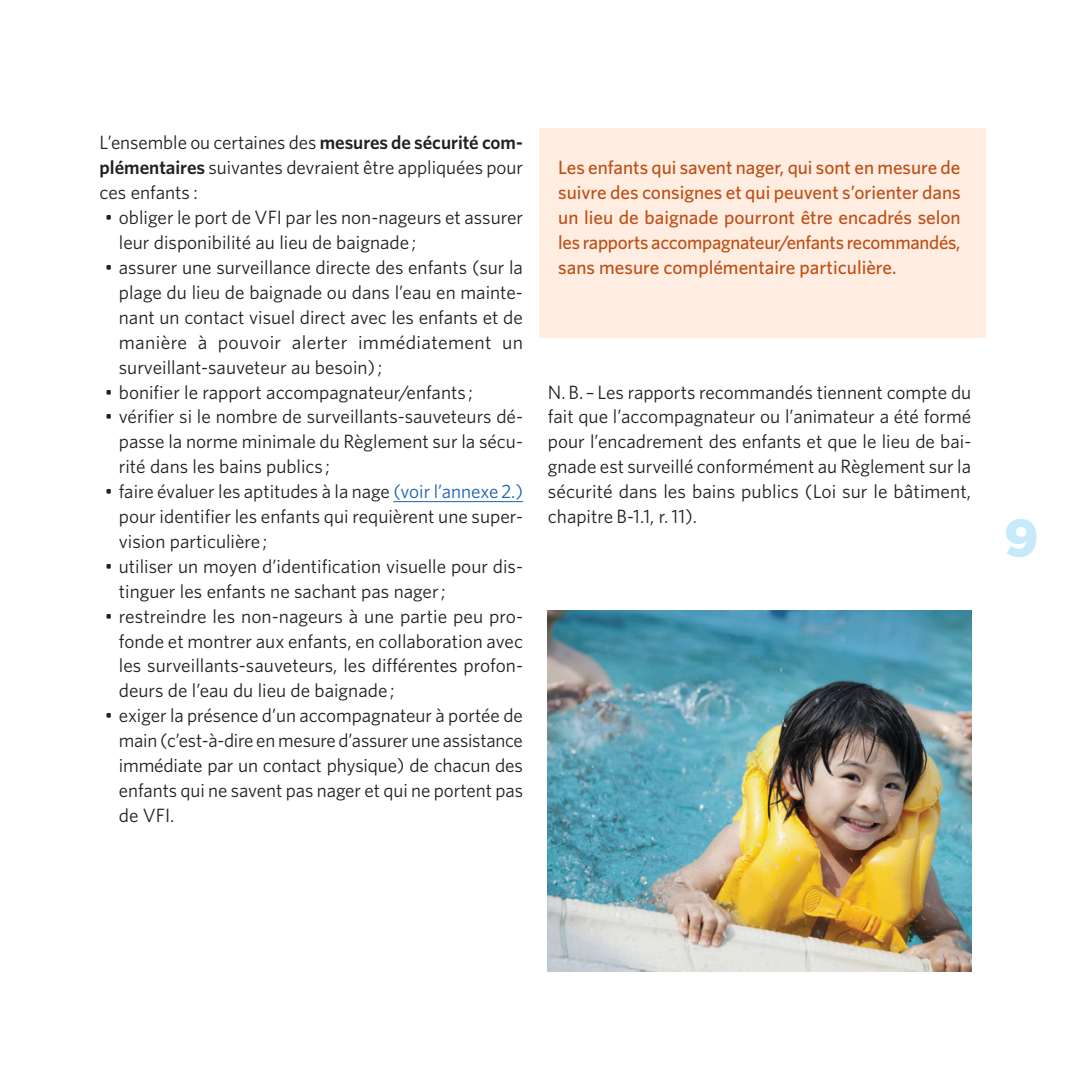
<style>
.page{position:relative;width:1071px;height:1071px;background:#fff}
.page>*{position:absolute;margin:0;border:0;box-sizing:border-box;transform-origin:0 0}
.t1{font:900 52.5px "Gotham";color:#c6eafa}
.t2{font:19.25px/24.8px "Whitney";color:#231f20;text-align:justify}
.t3{font:500 19.25px/24.8px "Whitney";color:#be4e16;text-align:justify}
.s1{font-weight:600}
.s2{color:#1b62af}
</style>
<div class="page">
<hr style="left:393px;top:501px;width:130px;height:1px;background:#1b62af">
<div style="left:539px;top:129px;width:446px;height:209px;background:#feede0"></div>
<img style="left:548px;top:611px;width:423px;height:360px">
<p class="t2" style="left:100px;top:130px;width:425px">L’ensemble ou certaines des <span class="s1">mesures de sécurité com&shy;plémentaires</span> suivantes devraient être appliquées pour ces enfants :</p>
<p class="t2" style="left:119px;top:205px;width:406px;text-indent:-14px">• obliger le port de VFI par les non-nageurs et assurer leur disponibilité au lieu de baignade ;</p>
<p class="t2" style="left:119px;top:254px;width:406px;text-indent:-14px">• assurer une surveillance directe des enfants (sur la plage du lieu de baignade ou dans l’eau en mainte&shy;nant un contact visuel direct avec les enfants et de manière à pouvoir alerter immédiatement un surveillant-sauveteur au besoin) ;</p>
<p class="t2" style="left:105px;top:379px;width:369px">• bonifier le rapport accompagnateur/enfants ;</p>
<p class="t2" style="left:119px;top:404px;width:406px;text-indent:-14px">• vérifier si le nombre de surveillants-sauveteurs dé&shy;passe la norme minimale du Règlement sur la sécu&shy;rité dans les bains publics ;</p>
<p class="t2" style="left:119px;top:479px;width:406px;text-indent:-14px">• faire évaluer les aptitudes à la nage <span class="s2">(voir l’annexe 2.) </span>pour identifier les enfants qui requièrent une super&shy;vision particulière ;</p>
<p class="t2" style="left:119px;top:553px;width:406px;text-indent:-14px">• utiliser un moyen d’identification visuelle pour dis&shy;tinguer les enfants ne sachant pas nager ;</p>
<p class="t2" style="left:119px;top:603px;width:406px;text-indent:-14px">• restreindre les non-nageurs à une partie peu pro&shy;fonde et montrer aux enfants, en collaboration avec les surveillants-sauveteurs, les différentes profon&shy;deurs de l’eau du lieu de baignade ;</p>
<p class="t2" style="left:119px;top:703px;width:406px;text-indent:-14px">• exiger la présence d’un accompagnateur à portée de main (c’est-à-dire en mesure d’assurer une assistance immédiate par un contact physique) de chacun des enfants qui ne savent pas nager et qui ne portent pas de VFI.</p>
<p class="t3" style="left:558px;top:155px;width:404px">Les enfants qui savent nager, qui sont en mesure de suivre des consignes et qui peuvent s’orienter dans un lieu de baignade pourront être encadrés selon les rapports accompagnateur/enfants recommandés, sans mesure complémentaire particulière.</p>
<p class="t2" style="left:548px;top:379px;width:425px">N. B. – Les rapports recommandés tiennent compte du fait que l’accompagnateur ou l’animateur a été formé pour l’encadrement des enfants et que le lieu de bai&shy;gnade est surveillé conformément au Règlement sur la sécurité dans les bains publics (Loi sur le bâtiment, chapitre B-1.1, r. 11).</p>
<h1 class="t1" style="left:1004px;top:502px;width:36px">9</h1>
</div>
